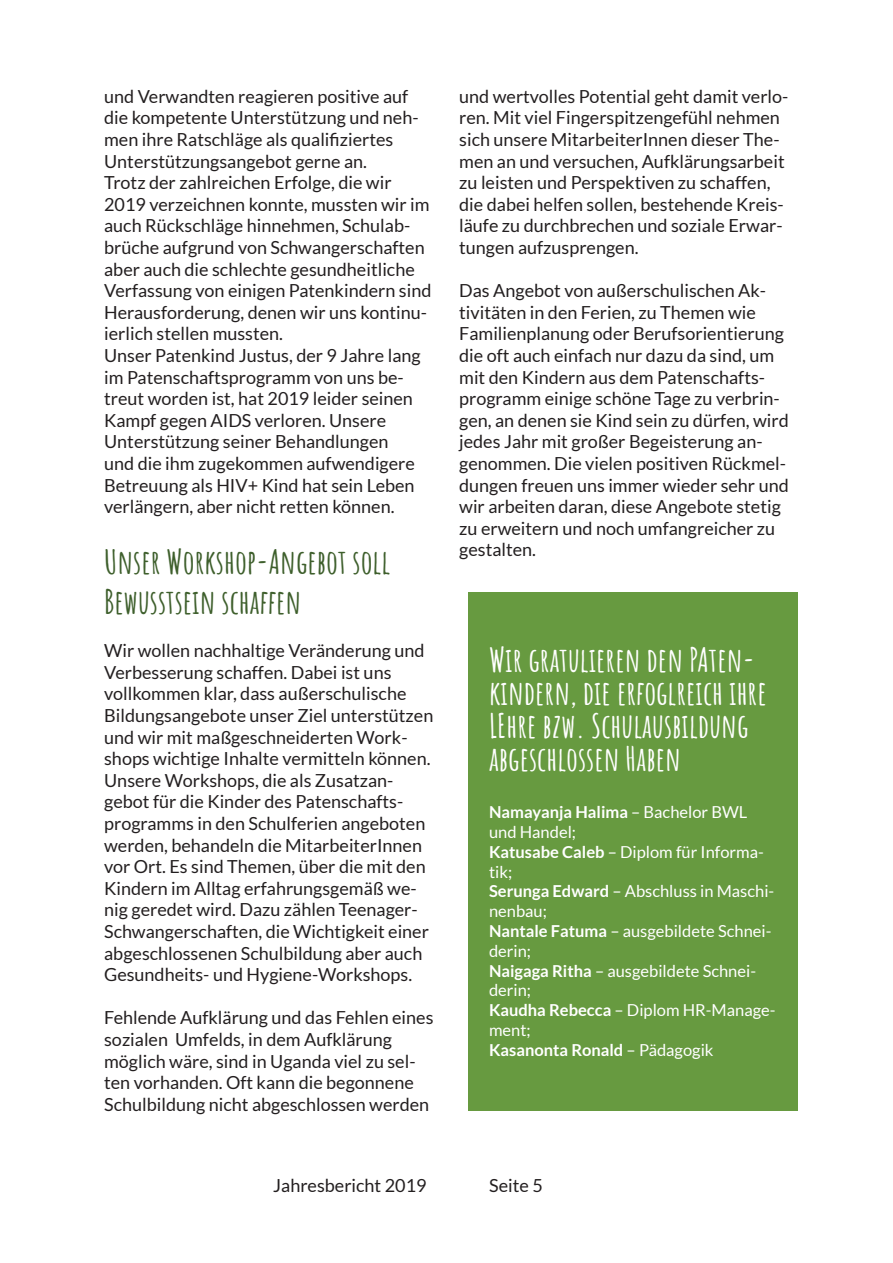
<style>
.page{position:relative;width:893px;height:1263px;background:#fff}
.page>*{position:absolute;margin:0;border:0;box-sizing:border-box;transform-origin:0 0}
.t1{font:700 33px/33px "Amatic SC";color:#fff}
.t2{font:700 33px/39.6px "Amatic SC";color:#3e5f2c}
.t3{font:18px/21.6px "Lato";color:#231f20}
.t4{font:16.5px/19.8px "Lato";color:#fff}
.s1{font-weight:700}
</style>
<div class="page">
<div style="left:468px;top:592px;width:329px;height:519px;background:#679a40"></div>
<p class="t3" style="left:104px;top:85px;width:329px">und Verwandten reagieren positive auf die kompetente Unterstützung und neh&shy;men ihre Ratschläge als qualifiziertes Unterstützungsangebot gerne an.<br>Trotz der zahlreichen Erfolge, die wir 2019 verzeichnen konnte, mussten wir im auch Rückschläge hinnehmen, Schulab&shy;brüche aufgrund von Schwangerschaften aber auch die schlechte gesundheitliche Verfassung von einigen Patenkindern sind Herausforderung, denen wir uns kontinu&shy;ierlich stellen mussten.<br>Unser Patenkind Justus, der 9 Jahre lang im Patenschaftsprogramm von uns be&shy;treut worden ist, hat 2019 leider seinen Kampf gegen AIDS verloren. Unsere Unterstützung seiner Behandlungen<br>und die ihm zugekommen aufwendigere Betreuung als HIV+ Kind hat sein Leben verlängern, aber nicht retten können.</p>
<h1 class="t2" style="left:104px;top:540px;width:288px">Unser Workshop-Angebot soll<br>Bewusstsein schaffen</h1>
<p class="t3" style="left:104px;top:640px;width:331px">Wir wollen nachhaltige Veränderung und Verbesserung schaffen. Dabei ist uns vollkommen klar, dass außerschulische Bildungsangebote unser Ziel unterstützen und wir mit maßgeschneiderten Work&shy;shops wichtige Inhalte vermitteln können.<br>Unsere Workshops, die als Zusatzan&shy;gebot für die Kinder des Patenschafts&shy;programms in den Schulferien angeboten werden, behandeln die MitarbeiterInnen vor Ort. Es sind Themen, über die mit den Kindern im Alltag erfahrungsgemäß we&shy;nig geredet wird. Dazu zählen Teenager-Schwangerschaften, die Wichtigkeit einer abgeschlossenen Schulbildung aber auch Gesundheits- und Hygiene-Workshops.</p>
<p class="t3" style="left:104px;top:1007px;width:331px">Fehlende Aufklärung und das Fehlen eines sozialen Umfelds, in dem Aufklärung möglich wäre, sind in Uganda viel zu sel&shy;ten vorhanden. Oft kann die begonnene Schulbildung nicht abgeschlossen werden</p>
<p class="t3" style="left:459px;top:85px;width:331px">und wertvolles Potential geht damit verlo&shy;ren. Mit viel Fingerspitzengefühl nehmen sich unsere MitarbeiterInnen dieser The&shy;men an und versuchen, Aufklärungsarbeit zu leisten und Perspektiven zu schaffen, die dabei helfen sollen, bestehende Kreis&shy;läufe zu durchbrechen und soziale Erwar&shy;tungen aufzusprengen.</p>
<p class="t3" style="left:459px;top:280px;width:331px">Das Angebot von außerschulischen Ak&shy;tivitäten in den Ferien, zu Themen wie Familienplanung oder Berufsorientierung die oft auch einfach nur dazu da sind, um mit den Kindern aus dem Patenschafts&shy;programm einige schöne Tage zu verbrin&shy;gen, an denen sie Kind sein zu dürfen, wird jedes Jahr mit großer Begeisterung an&shy;genommen. Die vielen positiven Rückmel&shy;dungen freuen uns immer wieder sehr und wir arbeiten daran, diese Angebote stetig zu erweitern und noch umfangreicher zu gestalten.</p>
<h1 class="t1" style="left:489px;top:641px;width:279px">Wir gratulieren den PAten&shy;kindern, die erfoglreich ihre<br>LEhre bzw. Schulausbildung abgeschlossen Haben</h1>
<p class="t4" style="left:489px;top:802px;width:288px"><span class="s1">Namayanja Halima</span> – Bachelor BWL und Handel;<br><span class="s1">Katusabe Caleb</span> – Diplom für Informa&shy;tik;<br><span class="s1">Serunga Edward</span> – Abschluss in Maschi&shy;nenbau;<br><span class="s1">Nantale Fatuma</span> – ausgebildete Schnei&shy;derin;<br><span class="s1">Naigaga Ritha</span> – ausgebildete Schnei&shy;derin;<br><span class="s1">Kaudha Rebecca</span> – Diplom HR-Manage&shy;ment;<br><span class="s1">Kasanonta Ronald</span> – Pädagogik</p>
<p class="t3" style="left:273px;top:1175px;width:155px">Jahresbericht 2019</p>
<p class="t3" style="left:489px;top:1175px;width:55px">Seite 5</p>
</div>
